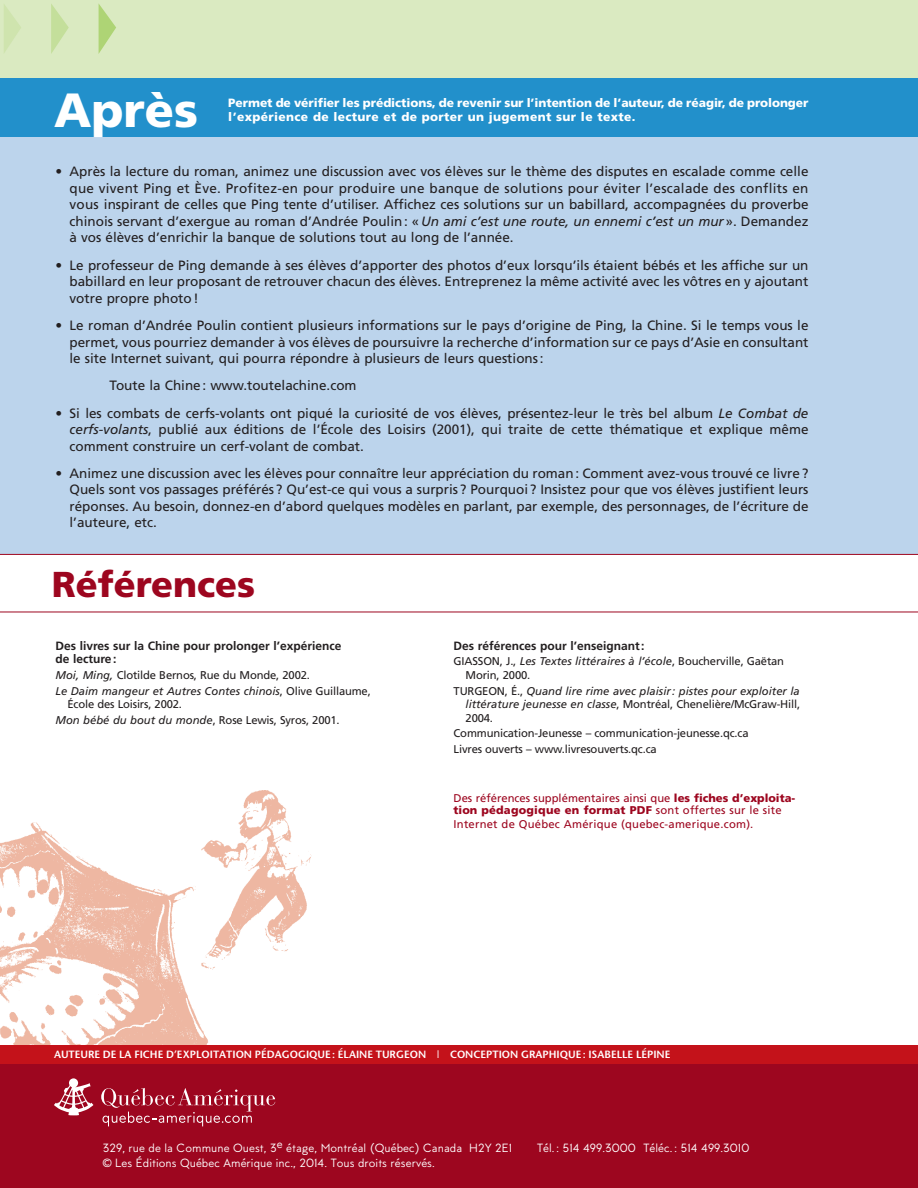
<style>
.page{position:relative;width:918px;height:1188px;background:#fff}
.page>*{position:absolute;margin:0;border:0;box-sizing:border-box;transform-origin:0 0}
.t1{font:900 48px "Frutiger";color:#fff}
.t2{font:900 36px "Frutiger";color:#9d061f}
.TexteCourantF{font:13.5px/16.5px "Frutiger";color:#231f20;text-align:justify}
.t3{font:12px "MTT Milano";letter-spacing:.005em;color:#fff}
.t4{font:900 12px/14.4px "Frutiger";letter-spacing:-.005em;color:#fff}
.Reference_SousTitreF{font:700 12px/13.5px "Frutiger";color:#231f20}
.ReferenceTexteF{font:11.25px/13.5px "Frutiger";letter-spacing:-.015em;color:#231f20}
.Reference_SupF{font:11.25px/13px "Frutiger";letter-spacing:.02em;color:#9d061f}
.ReferenceTexteF-2{font:italic 11.25px/13.5px "Frutiger";color:#231f20;text-align:justify}
.t5{font:600 10.5px "Stone Sans";color:#fff}
.s1{font-style:italic}
.s2{font-style:normal}
.s3{font-weight:900}
</style>
<div class="page">
<img style="left:0;top:790px;width:312px;height:255px">
<div style="left:0;top:42px;width:918px;height:514px;background:#bcd4ec"></div>
<div style="left:0;top:0;width:918px;height:117px;background:#daeac1"></div>
<svg style="left:4px;top:4px;width:17px;height:49px"></svg>
<svg style="left:51px;top:4px;width:18px;height:50px"></svg>
<svg style="left:99px;top:4px;width:17px;height:49px"></svg>
<div style="left:0;top:79px;width:918px;height:58px;background:#2290cb"></div>
<svg style="left:0;top:554px;width:918px;height:58px"></svg>
<div style="left:0;top:1054px;width:918px;height:134px;background:#9d061f"></div>
<div style="left:0;top:1045px;width:918px;height:18px;background:#c4121a"></div>
<svg style="left:54px;top:1078px;width:39px;height:37px"></svg>
<svg style="left:101px;top:1088px;width:174px;height:38px"></svg>
<p class="t1" style="left:54px;top:81px;width:146px">Après</p>
<p class="t4" style="left:228px;top:95px;width:582px">Permet de vérifier les prédictions, de revenir sur l’intention de l’auteur, de réagir, de prolonger l’expérience de lecture et de porter un jugement sur le texte.</p>
<p class="TexteCourantF" style="left:70px;top:163px;width:740px;text-indent:-14px">• Après la lecture du roman, animez une discussion avec vos élèves sur le thème des disputes en escalade comme celle que vivent Ping et Ève. Profitez-en pour produire une banque de solutions pour éviter l’escalade des conflits en vous inspirant de celles que Ping tente d’utiliser. Affichez ces solutions sur un babillard, accompagnées du proverbe chinois servant d’exergue au roman d’Andrée Poulin: «<span class="s1">Un ami c’est une route, un ennemi c’est un mur</span>». Demandez à vos élèves d’enrichir la banque de solutions tout au long de l’année.</p>
<p class="TexteCourantF" style="left:70px;top:257px;width:740px;text-indent:-14px">• Le professeur de Ping demande à ses élèves d’apporter des photos d’eux lorsqu’ils étaient bébés et les affiche sur un babillard en leur proposant de retrouver chacun des élèves. Entreprenez la même activité avec les vôtres en y ajoutant votre propre photo!</p>
<p class="TexteCourantF" style="left:70px;top:317px;width:741px;text-indent:-14px">• Le roman d’Andrée Poulin contient plusieurs informations sur le pays d’origine de Ping, la Chine. Si le temps vous le permet, vous pourriez demander à vos élèves de poursuivre la recherche d’information sur ce pays d’Asie en consultant le site Internet suivant, qui pourra répondre à plusieurs de leurs questions:</p>
<p class="TexteCourantF" style="left:110px;top:377px;width:249px">Toute la Chine: www.toutelachine.com</p>
<p class="TexteCourantF" style="left:70px;top:405px;width:741px;text-indent:-14px">• Si les combats de cerfs-volants ont piqué la curiosité de vos élèves, présentez-leur le très bel album <span class="s1">Le Combat de cerfs-volants</span>, publié aux éditions de l’École des Loisirs (2001), qui traite de cette thématique et explique même comment construire un cerf-volant de combat.</p>
<p class="TexteCourantF" style="left:70px;top:465px;width:741px;text-indent:-14px">• Animez une discussion avec les élèves pour connaître leur appréciation du roman: Comment avez-vous trouvé ce livre?<br>Quels sont vos passages préférés? Qu’est-ce qui vous a surpris? Pourquoi ? Insistez pour que vos élèves justifient leurs réponses. Au besoin, donnez-en d’abord quelques modèles en parlant, par exemple, des personnages, de l’écriture de l’auteure, etc.</p>
<p class="t2" style="left:52px;top:563px;width:205px">Références</p>
<p class="Reference_SousTitreF" style="left:56px;top:639px;width:287px">Des livres sur la Chine pour prolonger l’expérience de lecture:</p>
<p class="ReferenceTexteF" style="left:56px;top:668px;width:256px"><span class="s1">Moi, Ming,</span> Clotilde Bernos, Rue du Monde, 2002.</p>
<p class="ReferenceTexteF" style="left:68px;top:684px;width:305px;text-indent:-12px"><span class="s1">Le Daim mangeur et Autres Contes chinois</span>, Olive Guillaume,<br>École des Loisirs, 2002.</p>
<p class="ReferenceTexteF" style="left:56px;top:713px;width:286px"><span class="s1">Mon bébé du bout du monde</span>, Rose Lewis, Syros, 2001.</p>
<p class="Reference_SousTitreF" style="left:454px;top:639px;width:192px">Des références pour l’enseignant:</p>
<p class="ReferenceTexteF" style="left:466px;top:655px;width:320px;text-indent:-12px">GIASSON, J., <span class="s1">Les Textes littéraires à l’école</span>, Boucherville, Gaëtan<br>Morin, 2000.</p>
<p class="ReferenceTexteF-2" style="left:466px;top:684px;width:336px;text-indent:-12px"><span class="s2">TURGEON, É.,</span> Quand lire rime avec plaisir: pistes pour exploiter la littérature jeunesse en classe<span class="s2">, Montréal, Chenelière/McGraw-Hill, 2004.</span></p>
<p class="ReferenceTexteF" style="left:454px;top:727px;width:297px">Communication-Jeunesse – communication-jeunesse.qc.ca</p>
<p class="ReferenceTexteF" style="left:454px;top:742px;width:205px">Livres ouverts – www.livresouverts.qc.ca</p>
<p class="Reference_SupF" style="left:454px;top:791px;width:343px">Des références supplémentaires ainsi que <span class="s3">les fiches d’exploita&shy;tion pédagogique en format PDF</span> sont offertes sur le site<br>Internet de Québec Amérique (quebec-amerique.com).</p>
<p class="t5" style="left:54px;top:1048px;width:618px">AUTEURE DE LA FICHE D’EXPLOITATION PÉDAGOGIQUE: ÉLAINE TURGEON | CONCEPTION GRAPHIQUE: ISABELLE LÉPINE</p>
<p class="t3" style="left:103px;top:1141px;width:411px">329, rue de la Commune Ouest, 3e étage, Montréal (Québec) Canada H2Y 2E1</p>
<p class="t3" style="left:537px;top:1141px;width:214px">Tél. : 514 499.3000 Téléc. : 514 499.3010</p>
<p class="t3" style="left:103px;top:1156px;width:334px">© Les Éditions Québec Amérique inc., 2014. Tous droits réservés.</p>
</div>
